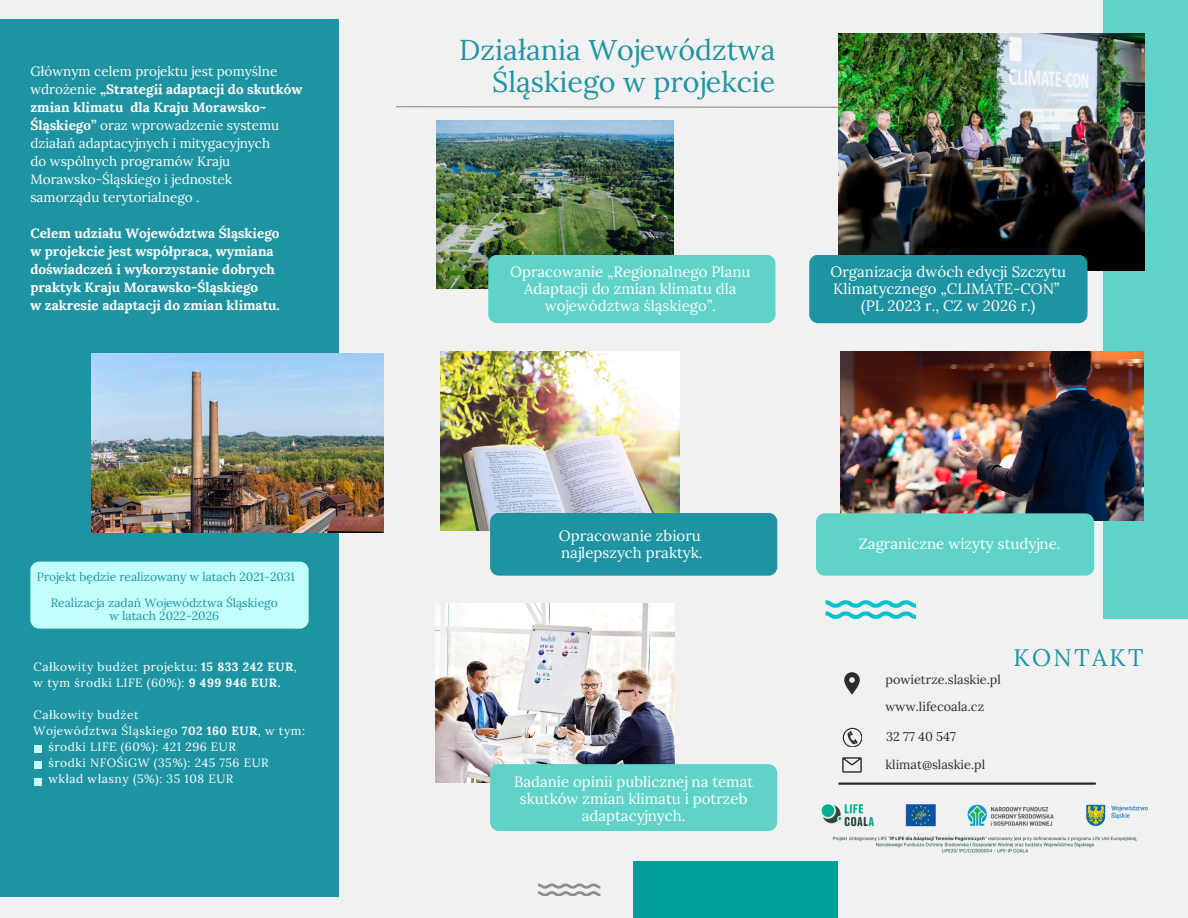
<style>
.page{position:relative;width:1188px;height:918px;background:#f1f1f1}
.page>*{position:absolute;margin:0;border:0;box-sizing:border-box;transform-origin:0 0}
.t1{font:28.65px/31.5px "Lora";color:#1e94a2;text-align:right}
.t2{font:24px "Lora";letter-spacing:.1em;color:#1e94a2}
.t3{font:15px/16.8px "Lora";color:#fff;text-align:center}
.t4{font:13.5px/18px "Lora";color:#fff}
.t5{font:700 13.5px/18px "Lora";color:#fff}
.t6{font:12.6px "Lora";color:#2b2c2f}
.t7{font:12px "Lora";letter-spacing:.045em;color:#fff}
.t8{font:12px "Lora";color:#1e94a2}
.s1{font-weight:700}
</style>
<div class="page">
<div style="left:0;top:19px;width:339px;height:878px;background:#1e94a2"></div>
<svg style="left:396px;top:106px;width:442px;height:2px"></svg>
<svg style="left:843px;top:728px;width:19px;height:19px"></svg>
<svg style="left:842px;top:757px;width:19px;height:16px"></svg>
<hr style="left:839px;top:782px;width:256px;height:3px;background:#2b2c2f">
<svg style="left:844px;top:672px;width:16px;height:23px"></svg>
<div style="left:1104px;top:0;width:84px;height:618px;background:#5fd3c8"></div>
<div style="left:633px;top:861px;width:205px;height:57px;background:#009d9a"></div>
<img style="left:838px;top:33px;width:306px;height:238px">
<svg style="left:538px;top:884px;width:62px;height:12px"></svg>
<svg style="left:826px;top:600px;width:90px;height:19px"></svg>
<div style="left:809px;top:255px;width:278px;height:68px;background:#1e94a2;border-radius:9px"></div>
<img style="left:435px;top:604px;width:240px;height:179px">
<div style="left:490px;top:764px;width:287px;height:67px;background:#5fd3c8;border-radius:9px"></div>
<img style="left:440px;top:352px;width:240px;height:178px">
<div style="left:490px;top:513px;width:287px;height:63px;background:#1e94a2;border-radius:9px"></div>
<img style="left:840px;top:352px;width:304px;height:168px">
<div style="left:816px;top:513px;width:278px;height:63px;background:#5fd3c8;border-radius:9px"></div>
<img style="left:436px;top:121px;width:237px;height:167px">
<div style="left:488px;top:255px;width:287px;height:68px;background:#5fd3c8;border-radius:9px"></div>
<div style="left:30px;top:562px;width:279px;height:67px;background:#c3fffc;border-radius:9px"></div>
<img style="left:92px;top:353px;width:291px;height:179px">
<div style="left:34px;top:745px;width:7px;height:8px;background:#c3fffc"></div>
<div style="left:34px;top:762px;width:7px;height:7px;background:#c3fffc"></div>
<div style="left:34px;top:778px;width:7px;height:8px;background:#c3fffc"></div>
<img style="left:821px;top:804px;width:327px;height:49px">
<p class="t4" style="left:30px;top:63px;width:273px">Głównym celem projektu jest pomyślne wdrożenie <span class="s1">„Strategii adaptacji do skutków zmian klimatu dla Kraju Morawsko-Śląskiego”</span> oraz wprowadzenie systemu działań adaptacyjnych i mitygacyjnych<br>do wspólnych programów Kraju Morawsko-Śląskiego i jednostek</p>
<h1 class="t4" style="left:30px;top:189px;width:171px">samorządu terytorialnego .</h1>
<h1 class="t5" style="left:30px;top:225px;width:251px">Celem udziału Województwa Śląskiego w projekcie jest współpraca, wymiana doświadczeń i wykorzystanie dobrych praktyk Kraju Morawsko-Śląskiego<br>w zakresie adaptacji do zmian klimatu.</h1>
<p class="t8" style="left:37px;top:569px;width:260px">Projekt będzie realizowany w latach 2021-2031</p>
<p class="t8" style="left:51px;top:595px;width:229px">Realizacja zadań Województwa Śląskiego</p>
<h5 class="t8" style="left:109px;top:608px;width:111px">w latach 2022-2026</h5>
<p class="t7" style="left:34px;top:659px;width:265px">Całkowity budżet projektu: <span class="s1">15 833 242 EUR</span>,</p>
<p class="t7" style="left:34px;top:675px;width:248px">w tym środki LIFE (60%): <span class="s1">9 499 946 EUR.</span></p>
<p class="t7" style="left:34px;top:707px;width:107px">Całkowity budżet</p>
<p class="t7" style="left:34px;top:723px;width:273px">Województwa Śląskiego <span class="s1">702 160 EUR</span>, w tym:</p>
<p class="t7" style="left:48px;top:739px;width:189px">środki LIFE (60%): 421 296 EUR</p>
<p class="t7" style="left:48px;top:755px;width:222px">środki NFOŚiGW (35%): 245 756 EUR</p>
<p class="t7" style="left:48px;top:771px;width:187px">wkład własny (5%): 35 108 EUR</p>
<p class="t1" style="left:459px;top:34px;width:318px">Działania Województwa<br>Śląskiego w projekcie</p>
<h4 class="t3" style="left:510px;top:263px;width:242px">Opracowanie „Regionalnego Planu<br>Adaptacji do zmian klimatu dla województwa śląskiego”.</h4>
<p class="t3" style="left:831px;top:263px;width:237px">Organizacja dwóch edycji Szczytu<br>Klimatycznego „CLIMATE-CON” (PL 2023 r., CZ w 2026 r.)</p>
<h4 class="t3" style="left:559px;top:527px;width:145px;text-align:left">Opracowanie zbioru najlepszych praktyk.</h4>
<p class="t3" style="left:514px;top:773px;width:241px">Badanie opinii publicznej na temat skutków zmian klimatu i potrzeb adaptacyjnych.</p>
<h2 class="t3" style="left:859px;top:535px;width:203px">Zagraniczne wizyty studyjne.</h2>
<h4 class="t6" style="left:885px;top:672px;width:117px">powietrze.slaskie.pl</h4>
<p class="t6" style="left:885px;top:698px;width:100px">www.lifecoala.cz</p>
<p class="t6" style="left:886px;top:728px;width:71px">32 77 40 547</p>
<h4 class="t6" style="left:885px;top:756px;width:101px">klimat@slaskie.pl</h4>
<p class="t2" style="left:1013px;top:642px;width:132px">KONTAKT</p>
</div>
